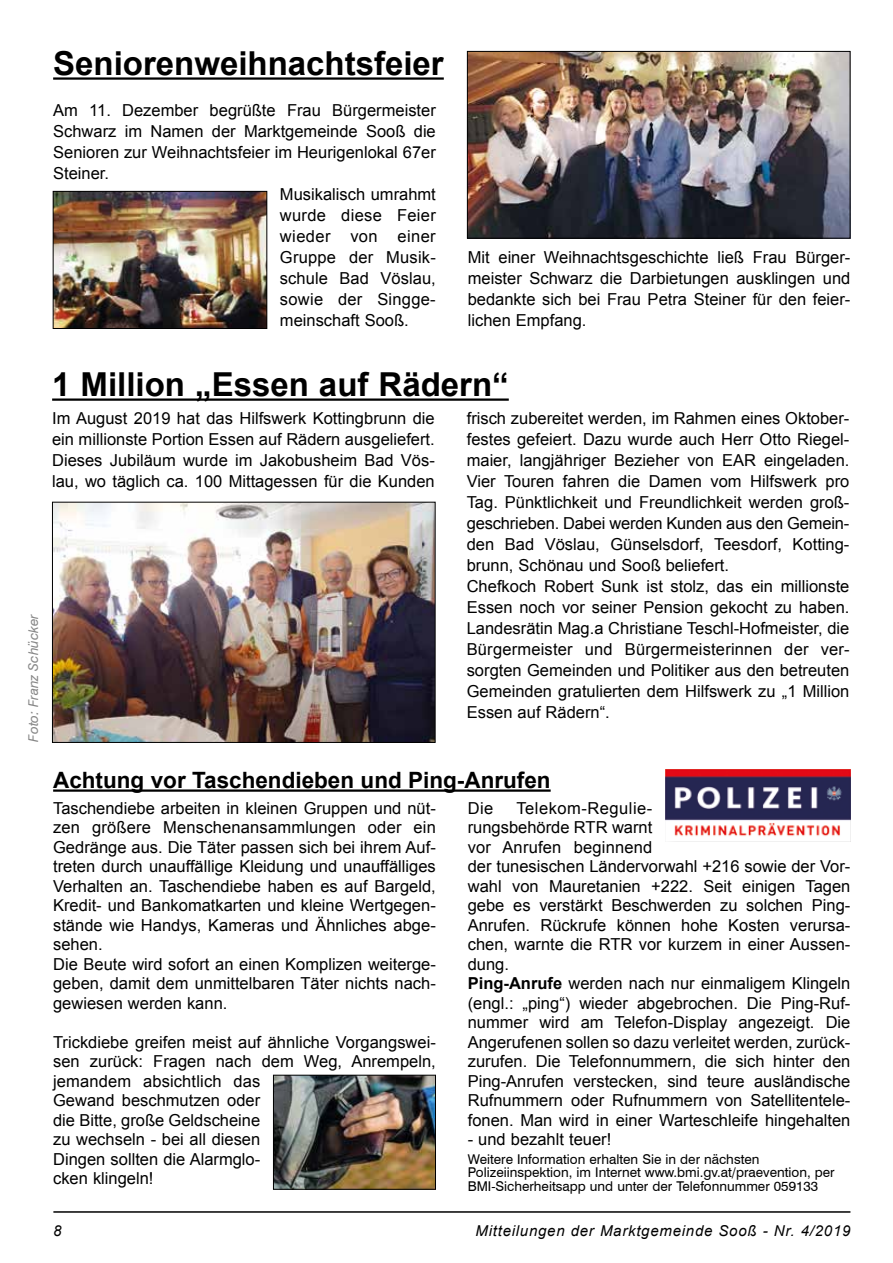
<style>
.page{position:relative;width:893px;height:1263px;background:#fff}
.page>*{position:absolute;margin:0;border:0;box-sizing:border-box;transform-origin:0 0}
.t1{font:700 33px "Arial";color:#000}
.t2{font:700 22.5px "Arial";color:#000}
.t3{font:16.5px/19.5px "Arial";color:#000}
.t4{font:16.5px "Arial";letter-spacing:.025em;color:#000}
.t5{font:italic 15px "Arial";letter-spacing:.05em;color:#000}
.t6{font:13.5px/13.5px "Swiss 721 BT";color:#000}
.t7{font:italic 13.5px "Swiss 721 BT";color:#878787}
.s1{font-weight:700}
</style>
<div class="page">
<hr style="left:53px;top:1211px;width:797px;height:2px;background:#000">
<hr style="left:53px;top:77px;width:391px;height:3px;background:#000">
<hr style="left:52px;top:398px;width:457px;height:3px;background:#000">
<img style="left:54px;top:504px;width:380px;height:237px">
<div style="left:52px;top:502px;width:384px;height:241px;border:1px solid #000"></div>
<img style="left:469px;top:53px;width:379px;height:184px">
<div style="left:467px;top:51px;width:383px;height:188px;border:1px solid #000"></div>
<img style="left:55px;top:193px;width:210px;height:134px">
<div style="left:53px;top:191px;width:214px;height:138px;border:1px solid #000"></div>
<img style="left:275px;top:1077px;width:159px;height:110px">
<div style="left:273px;top:1075px;width:163px;height:114px;border:1px solid #000"></div>
<hr style="left:53px;top:789px;width:498px;height:3px;background:#000">
<img style="left:665px;top:770px;width:185px;height:66px">
<h1 class="t1" style="left:53px;top:41px;width:392px">Seniorenweihnachtsfeier</h1>
<p class="t3" style="left:53px;top:101px;width:384px">Am 11. Dezember begrüßte Frau Bürgermeister</p>
<p class="t3" style="left:53px;top:122px;width:384px">Schwarz im Namen der Marktgemeinde Sooß die</p>
<p class="t3" style="left:53px;top:143px;width:384px">Senioren zur Weihnachtsfeier im Heurigenlokal 67er</p>
<p class="t3" style="left:53px;top:164px;width:57px">Steiner.</p>
<p class="t3" style="left:280px;top:185px;width:157px">Musikalisch umrahmt</p>
<p class="t3" style="left:280px;top:206px;width:157px">wurde diese Feier</p>
<p class="t4" style="left:280px;top:226px;width:157px">wieder von einer</p>
<p class="t3" style="left:280px;top:248px;width:157px">Gruppe der Musik-</p>
<p class="t3" style="left:280px;top:269px;width:157px">schule Bad Vöslau,</p>
<p class="t3" style="left:280px;top:290px;width:157px">sowie der Singge-</p>
<p class="t3" style="left:280px;top:311px;width:130px">meinschaft Sooß.</p>
<p class="t3" style="left:468px;top:247px;width:384px;line-height:21px;text-align:justify">Mit einer Weihnachtsgeschichte ließ Frau Bürger&shy;meister Schwarz die Darbietungen ausklingen und bedankte sich bei Frau Petra Steiner für den feier&shy;lichen Empfang.</p>
<p class="t7" style="left:24px;top:742px;width:130px;rotate:-90deg">Foto: Franz Schücker</p>
<h1 class="t1" style="left:52px;top:362px;width:458px">1 Million „Essen auf Rädern“</h1>
<p class="t3" style="left:52px;top:408px;width:384px;line-height:21px;text-align:justify">Im August 2019 hat das Hilfswerk Kottingbrunn die ein millionste Portion Essen auf Rädern ausgeliefert.<br>Dieses Jubiläum wurde im Jakobusheim Bad Vös&shy;lau, wo täglich ca. 100 Mittagessen für die Kunden</p>
<p class="t3" style="left:467px;top:408px;width:384px;line-height:21px">frisch zubereitet werden, im Rahmen eines Oktober&shy;festes gefeiert. Dazu wurde auch Herr Otto Riegel&shy;maier, langjähriger Bezieher von EAR eingeladen.<br>Vier Touren fahren die Damen vom Hilfswerk pro Tag. Pünktlichkeit und Freundlichkeit werden groß&shy;geschrieben. Dabei werden Kunden aus den Gemein&shy;den Bad Vöslau, Günselsdorf, Teesdorf, Kotting&shy;brunn, Schönau und Sooß beliefert.<br>Chefkoch Robert Sunk ist stolz, das ein millionste Essen noch vor seiner Pension gekocht zu haben.<br>Landesrätin Mag.a Christiane Teschl-Hofmeister, die Bürgermeister und Bürgermeisterinnen der ver&shy;sorgten Gemeinden und Politiker aus den betreuten Gemeinden gratulierten dem Hilfswerk zu „1 Million Essen auf Rädern“.</p>
<h2 class="t2" style="left:53px;top:765px;width:499px">Achtung vor Taschendieben und Ping-Anrufen</h2>
<p class="t3" style="left:468px;top:798px;width:27px">Die</p>
<p class="t3" style="left:53px;top:798px;width:384px">Taschendiebe arbeiten in kleinen Gruppen und nüt&shy;zen größere Menschenansammlungen oder ein Gedränge aus. Die Täter passen sich bei ihrem Auf&shy;treten durch unauffällige Kleidung und unauffälliges Verhalten an. Taschendiebe haben es auf Bargeld, Kredit- und Bankomatkarten und kleine Wertgegen&shy;stände wie Handys, Kameras und Ähnliches abge&shy;sehen.<br>Die Beute wird sofort an einen Komplizen weiterge&shy;geben, damit dem unmittelbaren Täter nichts nach&shy;gewiesen werden kann.</p>
<p class="t3" style="left:53px;top:1032px;width:384px">Trickdiebe greifen meist auf ähnliche Vorgangswei&shy;sen zurück: Fragen nach dem Weg, Anrempeln, jemandem absichtlich das<br>Gewand beschmutzen oder<br>die Bitte, große Geldscheine<br>zu wechseln - bei all diesen<br>Dingen sollten die Alarmglo-<br>cken klingeln!</p>
<p class="t3" style="left:468px;top:798px;width:384px;text-indent:49px">Telekom-Regulie-<br>rungsbehörde RTR warnt<br>vor Anrufen beginnend<br>der tunesischen Ländervorwahl +216 sowie der Vor&shy;wahl von Mauretanien +222. Seit einigen Tagen gebe es verstärkt Beschwerden zu solchen Ping-Anrufen. Rückrufe können hohe Kosten verursa&shy;chen, warnte die RTR vor kurzem in einer Aussen&shy;dung.<br><span class="s1">Ping-Anrufe</span> werden nach nur einmaligem Klingeln (engl.: „ping“) wieder abgebrochen. Die Ping-Ruf&shy;nummer wird am Telefon-Display angezeigt. Die Angerufenen sollen so dazu verleitet werden, zurück&shy;zurufen. Die Telefonnummern, die sich hinter den Ping-Anrufen verstecken, sind teure ausländische Rufnummern oder Rufnummern von Satellitentele&shy;fonen. Man wird in einer Warteschleife hingehalten</p>
<p class="t3" style="left:468px;top:1130px;width:145px">- und bezahlt teuer!</p>
<p class="t6" style="left:468px;top:1152px;width:368px">Weitere Information erhalten Sie in der nächsten<br>Polizeiinspektion, im Internet www.bmi.gv.at/praevention, per<br>BMI-Sicherheitsapp und unter der Telefonnummer 059133</p>
<p class="t5" style="left:53px;top:1221px;width:10px">8</p>
<p class="t5" style="left:476px;top:1221px;width:376px">Mitteilungen der Marktgemeinde Sooß - Nr. 4/2019</p>
</div>
